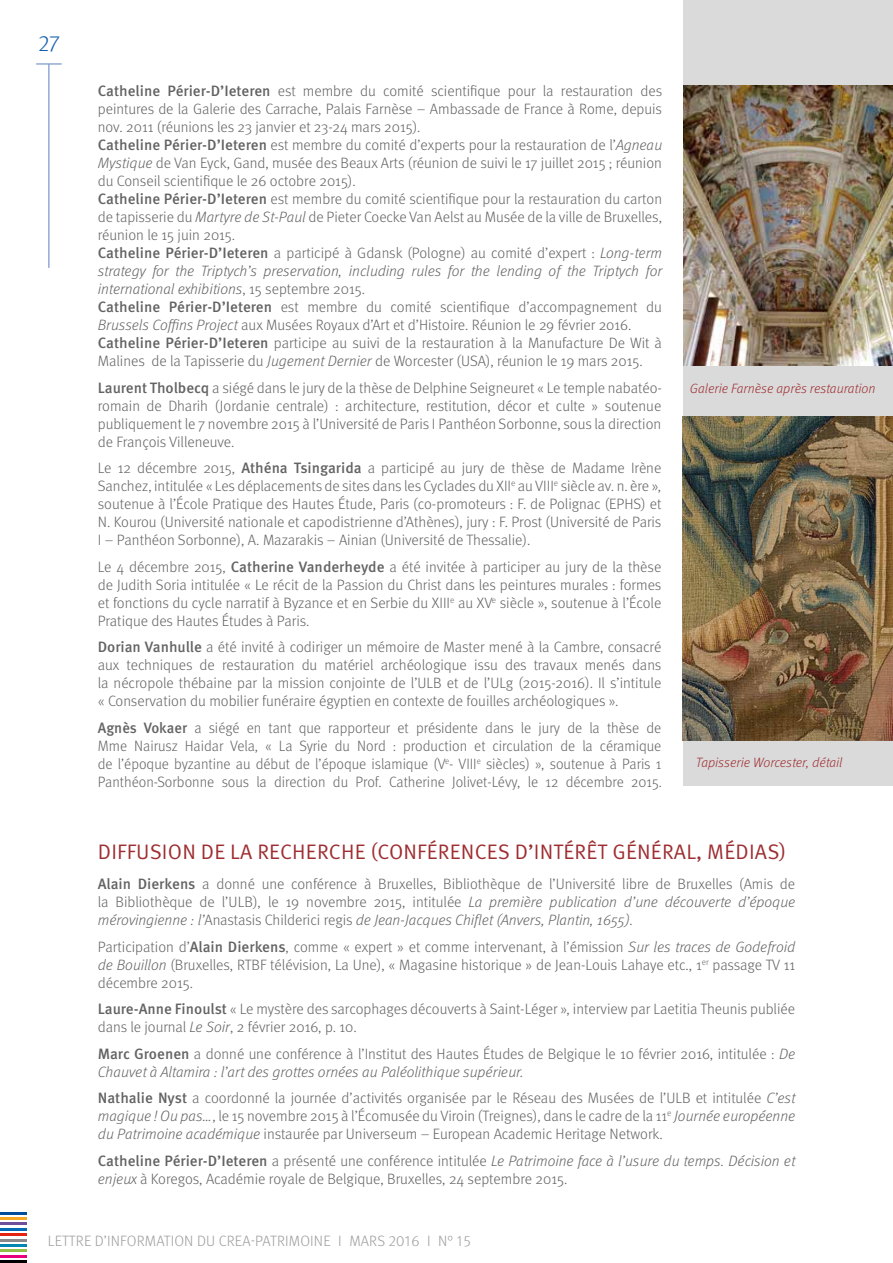
<style>
.page{position:relative;width:893px;height:1263px;background:#fff}
.page>*{position:absolute;margin:0;border:0;box-sizing:border-box;transform-origin:0 0}
.t1{font:300 22.5px "Meta OT";color:#115da9}
.t2{font:21px "Meta OT Norm";letter-spacing:.01em;color:#9e2e32}
.t3{font:300 15px/18px "Meta OT";color:#646363;text-align:justify}
.t4{font:300 15px "Meta OT";letter-spacing:.01em;color:#9d9d9c}
.t5{font:italic 300 13.5px "Meta OT";color:#9e2e32}
.s1{font-weight:500}
.s2{font-style:italic}
</style>
<div class="page">
<div style="left:683px;top:0;width:210px;height:786px;background:#dadada"></div>
<img style="left:683px;top:85px;width:210px;height:281px">
<hr style="left:0;top:1255px;width:27px;height:2px;background:#e6007d">
<hr style="left:0;top:1260px;width:27px;height:3px;background:#000">
<hr style="left:0;top:1249px;width:27px;height:3px;background:#8fc148">
<hr style="left:0;top:1233px;width:27px;height:3px;background:#e42313">
<hr style="left:0;top:1228px;width:27px;height:2px;background:#006ab4">
<hr style="left:0;top:1244px;width:27px;height:3px;background:#0087b1">
<hr style="left:0;top:1212px;width:27px;height:2px;background:#004e9b">
<hr style="left:0;top:1222px;width:27px;height:3px;background:#6f4f9b">
<hr style="left:0;top:1239px;width:27px;height:2px;background:#86888c">
<hr style="left:0;top:1217px;width:27px;height:3px;background:#f7a823">
<svg style="left:36px;top:64px;width:26px;height:1px"></svg>
<hr style="left:49px;top:64px;width:1px;height:204px;background:#5d7fc0">
<img style="left:682px;top:417px;width:211px;height:323px">
<h1 class="t1" style="left:38px;top:30px;width:23px">27</h1>
<p class="t3" style="left:98px;top:82px;width:566px;text-align:left"><span class="s1">Catheline Périer-D’Ieteren</span> est membre du comité scientifique pour la restauration des peintures de la Galerie des Carrache, Palais Farnèse – Ambassade de France à Rome, depuis nov. 2011 (réunions les 23 janvier et 23-24 mars 2015).<br><span class="s1">Catheline Périer-D’Ieteren</span> est membre du comité d’experts pour la restauration de l’<span class="s2">Agneau Mystique</span> de Van Eyck, Gand, musée des Beaux Arts (réunion de suivi le 17 juillet 2015 ; réunion du Conseil scientifique le 26 octobre 2015).<br><span class="s1">Catheline Périer-D’Ieteren</span> est membre du comité scientifique pour la restauration du carton de tapisserie du <span class="s2">Martyre de St-Paul</span> de Pieter Coecke Van Aelst au Musée de la ville de Bruxelles, réunion le 15 juin 2015.<br><span class="s1">Catheline Périer-D’Ieteren</span> a participé à Gdansk (Pologne) au comité d’expert : <span class="s2">Long-term strategy for the Triptych’s preservation, including rules for the lending of the Triptych for international exhibitions</span>, 15 septembre 2015.<br><span class="s1">Catheline Périer-D’Ieteren</span> est membre du comité scientifique d’accompagnement du <span class="s2">Brussels Coffins Project</span> aux Musées Royaux d’Art et d’Histoire. Réunion le 29 février 2016.<br><span class="s1">Catheline Périer-D’Ieteren</span> participe au suivi de la restauration à la Manufacture De Wit à Malines de la Tapisserie du <span class="s2">Jugement Dernier</span> de Worcester (USA), réunion le 19 mars 2015.</p>
<p class="t3" style="left:98px;top:379px;width:566px"><span class="s1">Laurent Tholbecq</span> a siégé dans le jury de la thèse de Delphine Seigneuret « Le temple nabatéo&shy;romain de Dharih (Jordanie centrale) : architecture, restitution, décor et culte » soutenue publiquement le 7 novembre 2015 à l’Université de Paris I Panthéon Sorbonne, sous la direction de François Villeneuve.</p>
<p class="t3" style="left:98px;top:459px;width:565px">Le 12 décembre 2015, <span class="s1">Athéna Tsingarida</span> a participé au jury de thèse de Madame Irène Sanchez, intitulée « Les déplacements de sites dans les Cyclades du XII<sup>e</sup> au VIII<sup>e</sup> siècle av. n. ère », soutenue à l’École Pratique des Hautes Étude, Paris (co-promoteurs : F. de Polignac (EPHS) et N. Kourou (Université nationale et capodistrienne d’Athènes), jury : F. Prost (Université de Paris I – Panthéon Sorbonne), A. Mazarakis – Ainian (Université de Thessalie).</p>
<p class="t3" style="left:98px;top:558px;width:565px">Le 4 décembre 2015, <span class="s1">Catherine Vanderheyde</span> a été invitée à participer au jury de la thèse de Judith Soria intitulée « Le récit de la Passion du Christ dans les peintures murales : formes et fonctions du cycle narratif à Byzance et en Serbie du XIII<sup>e</sup> au XV<sup>e</sup> siècle », soutenue à l’École Pratique des Hautes Études à Paris.</p>
<p class="t3" style="left:98px;top:638px;width:565px"><span class="s1">Dorian Vanhulle</span> a été invité à codiriger un mémoire de Master mené à la Cambre, consacré aux techniques de restauration du matériel archéologique issu des travaux menés dans la nécropole thébaine par la mission conjointe de l’ULB et de l’ULg (2015-2016). Il s’intitule « Conservation du mobilier funéraire égyptien en contexte de fouilles archéologiques ».</p>
<p class="t3" style="left:98px;top:719px;width:566px"><span class="s1">Agnès Vokaer</span> a siégé en tant que rapporteur et présidente dans le jury de la thèse de Mme Nairusz Haidar Vela, « La Syrie du Nord : production et circulation de la céramique de l’époque byzantine au début de l’époque islamique (V<sup>e</sup>- VIII<sup>e</sup> siècles) », soutenue à Paris 1<br>Panthéon-Sorbonne sous la direction du Prof. Catherine Jolivet-Lévy, le 12 décembre 2015.</p>
<p class="t5" style="left:690px;top:381px;width:187px">Galerie Farnèse après restauration</p>
<p class="t5" style="left:696px;top:754px;width:148px">Tapisserie Worcester, détail</p>
<h2 class="t2" style="left:98px;top:839px;width:690px">DIFFUSION DE LA RECHERCHE (CONFÉRENCES D’INTÉRÊT GÉNÉRAL, MÉDIAS)</h2>
<p class="t3" style="left:98px;top:875px;width:699px"><span class="s1">Alain Dierkens</span> a donné une conférence à Bruxelles, Bibliothèque de l’Université libre de Bruxelles (Amis de la Bibliothèque de l’ULB), le 19 novembre 2015, intitulée <span class="s2">La première publication d’une découverte d’époque mérovingienne : l’</span>Anastasis Childerici regis <span class="s2">de Jean-Jacques Chiflet (Anvers, Plantin, 1655).</span></p>
<p class="t3" style="left:98px;top:938px;width:699px">Participation d’<span class="s1">Alain Dierkens</span>, comme « expert » et comme intervenant, à l’émission <span class="s2">Sur les traces de Godefroid de Bouillon</span> (Bruxelles, RTBF télévision, La Une), « Magasine historique » de Jean-Louis Lahaye etc., 1<sup>er</sup> passage TV 11 décembre 2015.</p>
<p class="t3" style="left:98px;top:1000px;width:699px"><span class="s1">Laure-Anne Finoulst</span> « Le mystère des sarcophages découverts à Saint-Léger », interview par Laetitia Theunis publiée dans le journal <span class="s2">Le Soir</span>, 2 février 2016, p. 10.</p>
<p class="t3" style="left:98px;top:1045px;width:699px"><span class="s1">Marc Groenen</span> a donné une conférence à l’Institut des Hautes Études de Belgique le 10 février 2016, intitulée : <span class="s2">De<br>Chauvet à Altamira : l’art des grottes ornées au Paléolithique supérieur.</span></p>
<p class="t3" style="left:98px;top:1089px;width:699px"><span class="s1">Nathalie Nyst</span> a coordonné la journée d’activités organisée par le Réseau des Musées de l’ULB et intitulée <span class="s2">C’est magique ! Ou pas…</span>, le 15 novembre 2015 à l’Écomusée du Viroin (Treignes), dans le cadre de la 11<sup>e</sup> <span class="s2">Journée européenne du Patrimoine académique</span> instaurée par Universeum – European Academic Heritage Network.</p>
<p class="t3" style="left:98px;top:1152px;width:699px"><span class="s1">Catheline Périer-D’Ieteren</span> a présenté une conférence intitulée <span class="s2">Le Patrimoine face à l’usure du temps. Décision et enjeux</span> à Koregos, Académie royale de Belgique, Bruxelles, 24 septembre 2015.</p>
<p class="t4" style="left:48px;top:1232px;width:425px">LETTRE D’INFORMATION DU CREA-PATRIMOINE I MARS 2016 I N° 15</p>
</div>
